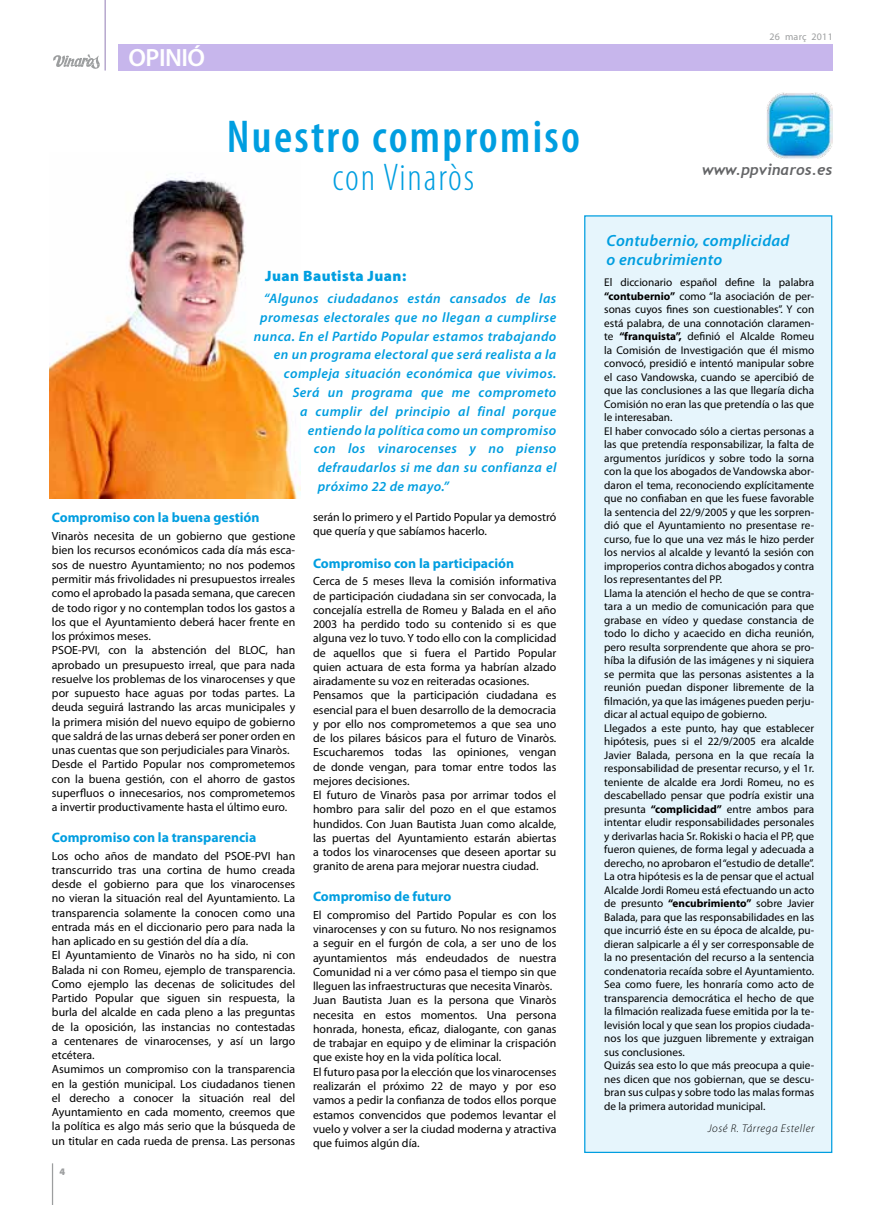
<style>
.page{position:relative;width:886px;height:1205px;background:#fff}
.page>*{position:absolute;margin:0;border:0;box-sizing:border-box;transform-origin:0 0}
.t1{font:600 condensed 46.25px "Myriad Pro";letter-spacing:.05em;color:#009ee0}
.t2{font:300 condensed 38.75px "Myriad Pro";letter-spacing:.05em;color:#009ee0}
.t3{font:600 25px "Myriad Pro";letter-spacing:-.02em;color:#fff}
.t4{font:italic 600 16.25px/18.8px "Myriad Pro";letter-spacing:.02em;color:#009ee0}
.t5{font:900 15px "Myriad Pro";letter-spacing:.03em;color:#009ee0}
.t6{font:italic 700 15px "Trebuchet";color:#646567}
.t7{font:italic 600 13.75px "Myriad Pro";letter-spacing:.03em;color:#009ee0}
.t8{font:700 13.75px "Myriad Pro";color:#009ee0}
.t9{font:11.88px/14.2px "Myriad Pro";color:#000}
.t10{font:11.25px/13.5px "Myriad Pro";color:#000}
.t11{font:italic 300 11.25px "Myriad Pro";letter-spacing:.05em;color:#000}
.t12{font:10px "Myriad Pro";letter-spacing:.025em;color:#9c9e9f}
.t13{font:900 10px "Myriad Pro";color:#9c9e9f}
.s1{font-weight:700}
</style>
<div class="page">
<hr style="left:52px;top:1163px;width:1px;height:42px;background:#9c9e9f">
<img style="left:49px;top:176px;width:251px;height:323px">
<hr style="left:105px;top:0;width:1px;height:71px;background:#a897c4">
<svg style="left:53px;top:54px;width:47px;height:15px"></svg>
<div style="left:118px;top:44px;width:714px;height:27px;background:#c7b6ec"></div>
<img style="left:767px;top:93px;width:65px;height:66px">
<div style="left:584px;top:215px;width:248px;height:938px;background:#e6f5fc;border:1px solid #009ee0"></div>
<h3 class="t3" style="left:128px;top:42px;width:78px">OPINIÓ</h3>
<h1 class="t1" style="left:227px;top:108px;width:355px">Nuestro compromiso</h1>
<h2 class="t2" style="left:332px;top:154px;width:143px">con Vinaròs</h2>
<p class="t5" style="left:265px;top:266px;width:143px">Juan Bautista Juan:</p>
<p class="t7" style="left:264px;top:290px;width:294px">“Algunos ciudadanos están cansados de las</p>
<p class="t7" style="left:260px;top:309px;width:298px">promesas electorales que no llegan a cumplirse</p>
<p class="t7" style="left:254px;top:327px;width:304px">nunca. En el Partido Popular estamos trabajando</p>
<p class="t7" style="left:274px;top:346px;width:284px">en un programa electoral que será realista a la</p>
<p class="t7" style="left:284px;top:365px;width:274px">compleja situación económica que vivimos.</p>
<p class="t7" style="left:293px;top:384px;width:265px">Será un programa que me comprometo</p>
<p class="t7" style="left:300px;top:402px;width:258px">a cumplir del principio al final porque</p>
<p class="t7" style="left:308px;top:421px;width:250px">entiendo la política como un compromiso</p>
<p class="t7" style="left:314px;top:440px;width:244px">con los vinarocenses y no pienso</p>
<p class="t7" style="left:318px;top:459px;width:240px">defraudarlos si me dan su confianza el</p>
<p class="t7" style="left:318px;top:477px;width:133px">próximo 22 de mayo.”</p>
<p class="t8" style="left:52px;top:509px;width:209px">Compromiso con la buena gestión</p>
<p class="t9" style="left:52px;top:529px;width:245px">Vinaròs necesita de un gobierno que gestione bien los recursos económicos cada día más esca&shy;sos de nuestro Ayuntamiento; no nos podemos permitir más frivolidades ni presupuestos irreales como el aprobado la pasada semana, que carecen de todo rigor y no contemplan todos los gastos a los que el Ayuntamiento deberá hacer frente en los próximos meses.<br>PSOE-PVI, con la abstención del BLOC, han aprobado un presupuesto irreal, que para nada resuelve los problemas de los vinarocenses y que por supuesto hace aguas por todas partes. La deuda seguirá lastrando las arcas municipales y la primera misión del nuevo equipo de gobierno que saldrá de las urnas deberá ser poner orden en unas cuentas que son perjudiciales para Vinaròs.<br>Desde el Partido Popular nos comprometemos con la buena gestión, con el ahorro de gastos superfluos o innecesarios, nos comprometemos a invertir productivamente hasta el último euro.</p>
<p class="t8" style="left:52px;top:828px;width:206px">Compromiso con la transparencia</p>
<p class="t9" style="left:52px;top:848px;width:245px">Los ocho años de mandato del PSOE-PVI han transcurrido tras una cortina de humo creada desde el gobierno para que los vinarocenses no vieran la situación real del Ayuntamiento. La transparencia solamente la conocen como una entrada más en el diccionario pero para nada la han aplicado en su gestión del día a día.<br>El Ayuntamiento de Vinaròs no ha sido, ni con Balada ni con Romeu, ejemplo de transparencia.<br>Como ejemplo las decenas de solicitudes del Partido Popular que siguen sin respuesta, la burla del alcalde en cada pleno a las preguntas de la oposición, las instancias no contestadas a centenares de vinarocenses, y así un largo etcétera.<br>Asumimos un compromiso con la transparencia en la gestión municipal. Los ciudadanos tienen el derecho a conocer la situación real del Ayuntamiento en cada momento, creemos que la política es algo más serio que la búsqueda de un titular en cada rueda de prensa. Las personas</p>
<p class="t13" style="left:59px;top:1165px;width:7px">4</p>
<p class="t9" style="left:313px;top:510px;width:245px">serán lo primero y el Partido Popular ya demostró que quería y que sabíamos hacerlo.</p>
<p class="t8" style="left:313px;top:554px;width:203px">Compromiso con la participación</p>
<p class="t9" style="left:313px;top:574px;width:245px">Cerca de 5 meses lleva la comisión informativa de participación ciudadana sin ser convocada, la concejalía estrella de Romeu y Balada en el año 2003 ha perdido todo su contenido si es que alguna vez lo tuvo. Y todo ello con la complicidad de aquellos que si fuera el Partido Popular quien actuara de esta forma ya habrían alzado airadamente su voz en reiteradas ocasiones.<br>Pensamos que la participación ciudadana es esencial para el buen desarrollo de la democracia y por ello nos comprometemos a que sea uno de los pilares básicos para el futuro de Vinaròs.<br>Escucharemos todas las opiniones, vengan de donde vengan, para tomar entre todos las mejores decisiones.<br>El futuro de Vinaròs pasa por arrimar todos el hombro para salir del pozo en el que estamos hundidos. Con Juan Bautista Juan como alcalde, las puertas del Ayuntamiento estarán abiertas a todos los vinarocenses que deseen aportar su granito de arena para mejorar nuestra ciudad.</p>
<p class="t8" style="left:313px;top:887px;width:140px">Compromiso de futuro</p>
<p class="t9" style="left:313px;top:907px;width:245px">El compromiso del Partido Popular es con los vinarocenses y con su futuro. No nos resignamos a seguir en el furgón de cola, a ser uno de los ayuntamientos más endeudados de nuestra Comunidad ni a ver cómo pasa el tiempo sin que lleguen las infraestructuras que necesita Vinaròs.<br>Juan Bautista Juan es la persona que Vinaròs necesita en estos momentos. Una persona honrada, honesta, eficaz, dialogante, con ganas de trabajar en equipo y de eliminar la crispación que existe hoy en la vida política local.<br>El futuro pasa por la elección que los vinarocenses realizarán el próximo 22 de mayo y por eso vamos a pedir la confianza de todos ellos porque estamos convencidos que podemos levantar el vuelo y volver a ser la ciudad moderna y atractiva que fuimos algún día.</p>
<p class="t12" style="left:769px;top:31px;width:65px">26 març 2011</p>
<p class="t6" style="left:702px;top:160px;width:132px">www.ppvinaros.es</p>
<h3 class="t4" style="left:606px;top:231px;width:184px">Contubernio, complicidad o encubrimiento</h3>
<p class="t10" style="left:604px;top:276px;width:211px">El diccionario español define la palabra <span class="s1">“contubernio”</span> como “la asociación de per&shy;sonas cuyos fines son cuestionables”. Y con está palabra, de una connotación claramen&shy;te <span class="s1">“franquista”,</span> definió el Alcalde Romeu la Comisión de Investigación que él mismo convocó, presidió e intentó manipular sobre el caso Vandowska, cuando se apercibió de que las conclusiones a las que llegaría dicha Comisión no eran las que pretendía o las que le interesaban.<br>El haber convocado sólo a ciertas personas a las que pretendía responsabilizar, la falta de argumentos jurídicos y sobre todo la sorna con la que los abogados de Vandowska abor&shy;daron el tema, reconociendo explícitamente que no confiaban en que les fuese favorable la sentencia del 22/9/2005 y que les sorpren&shy;dió que el Ayuntamiento no presentase re&shy;curso, fue lo que una vez más le hizo perder los nervios al alcalde y levantó la sesión con improperios contra dichos abogados y contra los representantes del PP.<br>Llama la atención el hecho de que se contra&shy;tara a un medio de comunicación para que grabase en vídeo y quedase constancia de todo lo dicho y acaecido en dicha reunión, pero resulta sorprendente que ahora se pro&shy;híba la difusión de las imágenes y ni siquiera se permita que las personas asistentes a la reunión puedan disponer libremente de la filmación, ya que las imágenes pueden perju&shy;dicar al actual equipo de gobierno.<br>Llegados a este punto, hay que establecer hipótesis, pues si el 22/9/2005 era alcalde Javier Balada, persona en la que recaía la responsabilidad de presentar recurso, y el 1r. teniente de alcalde era Jordi Romeu, no es descabellado pensar que podría existir una presunta <span class="s1">“complicidad”</span> entre ambos para intentar eludir responsabilidades personales y derivarlas hacia Sr. Rokiski o hacia el PP, que fueron quienes, de forma legal y adecuada a derecho, no aprobaron el “estudio de detalle”.<br>La otra hipótesis es la de pensar que el actual Alcalde Jordi Romeu está efectuando un acto de presunto <span class="s1">“encubrimiento”</span> sobre Javier Balada, para que las responsabilidades en las que incurrió éste en su época de alcalde, pu&shy;dieran salpicarle a él y ser corresponsable de la no presentación del recurso a la sentencia condenatoria recaída sobre el Ayuntamiento.<br>Sea como fuere, les honraría como acto de transparencia democrática el hecho de que la filmación realizada fuese emitida por la te&shy;levisión local y que sean los propios ciudada&shy;nos los que juzguen libremente y extraigan sus conclusiones.<br>Quizás sea esto lo que más preocupa a quie&shy;nes dicen que nos gobiernan, que se descu&shy;bran sus culpas y sobre todo las malas formas de la primera autoridad municipal.</p>
<p class="t11" style="left:708px;top:1122px;width:108px">José R. Tárrega Esteller</p>
</div>
